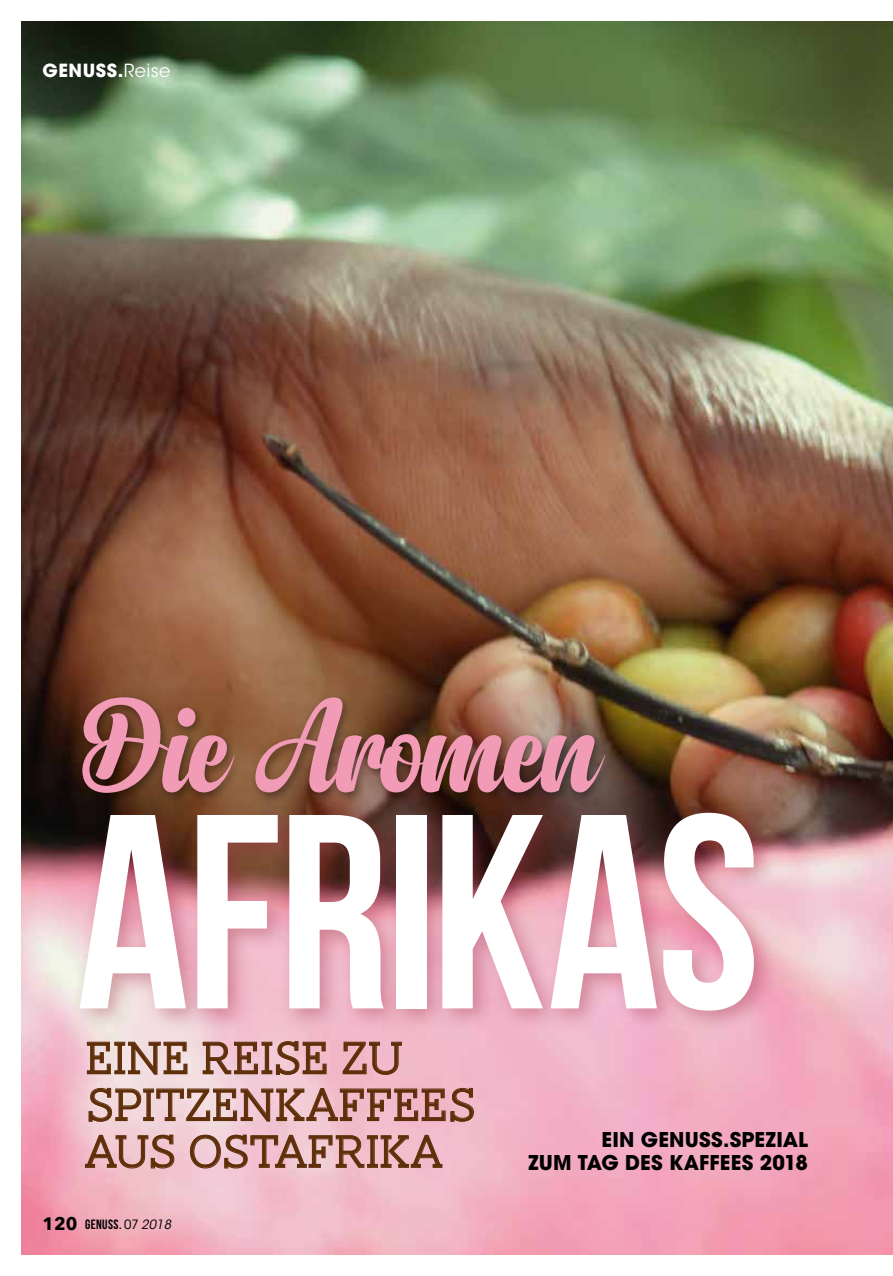
<style>
.page{position:relative;width:893px;height:1276px;background:#fff}
.page>*{position:absolute;margin:0;border:0;box-sizing:border-box;transform-origin:0 0}
.t1{font:700 276.3px "Bebas Neue";letter-spacing:-.01em;color:#fff}
.t2{font:135px "Anydore";letter-spacing:-.01em;color:#f19bb6}
.t3{font:300 46.8px/46.8px "AW Conqueror Slab";letter-spacing:-.03em;color:#5f2f0a}
.t4{font:700 20.25px/22.5px "Avant Garde";letter-spacing:.01em;color:#000;text-align:right}
.t5{font:700 18px "ITC Avant Garde Std";letter-spacing:.03em;color:#fff}
.t6{font:700 13.5px "Bebas Neue";letter-spacing:.03em;color:#000}
.s1{font-weight:400}
.s2{font-family:"Avenir Next";font-size:18px}
.s3{font-family:"ITC Avant Garde Std";font-weight:400;font-size:12.75px}
.s4{font-family:"ITC Avant Garde Std";font-weight:400;font-style:italic;font-size:12.75px}
</style>
<div class="page">
<img style="left:21px;top:21px;width:872px;height:1233px">
<div style="left:77px;top:692px;width:538px;height:112px;background:#000;opacity:.4"></div>
<div style="left:70px;top:802px;width:707px;height:231px;background:#a03048;opacity:.4"></div>
<svg style="left:86px;top:1041px;width:102px;height:34px;background:#d2b8b1"></svg>
<svg style="left:202px;top:1040px;width:125px;height:35px;background:#d3a8aa"></svg>
<svg style="left:342px;top:1041px;width:60px;height:34px;background:#d7a0a7"></svg>
<svg style="left:88px;top:1087px;width:386px;height:35px;background:#d5acad"></svg>
<svg style="left:85px;top:1134px;width:90px;height:35px;background:#d8abad"></svg>
<svg style="left:190px;top:1134px;width:253px;height:35px;background:#d7aaad"></svg>
<p class="t5" style="left:43px;top:59px;width:129px">GENUSS.<span class="s1">Reise</span></p>
<h2 class="t2" style="left:85px;top:665px;width:517px">Die Aromen</h2>
<h1 class="t1" style="left:77px;top:761px;width:685px">AFRIKAS</h1>
<p class="t3" style="left:85px;top:1035px;width:394px">EINE REISE ZU<br>SPITZENKAFFEES<br>AUS OSTAFRIKA</p>
<p class="t4" style="left:528px;top:1128px;width:281px">EIN GENUSS.SPEZIAL<br>ZUM TAG DES KAFFEES 2018</p>
<p class="t6" style="left:43px;top:1216px;width:130px"><span class="s2">120</span> GENUSS. <span class="s3">07</span> <span class="s4">2018</span></p>
</div>
